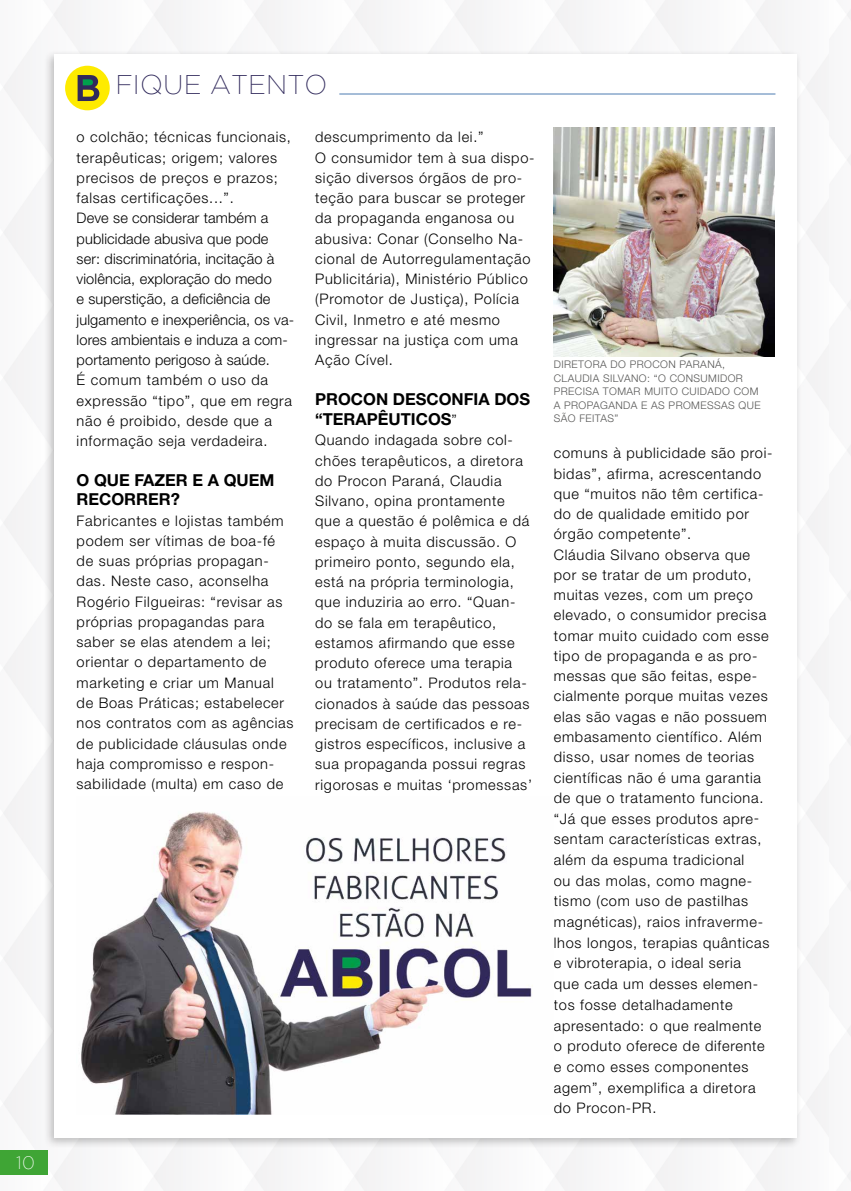
<style>
.page{position:relative;width:851px;height:1191px;background:#fff}
.page>*{position:absolute;margin:0;border:0;box-sizing:border-box;transform-origin:0 0}
.t1{font:200 27px "Gotham";letter-spacing:.01em;color:#30295b}
.t2{font:200 18px "Gotham";color:#fff}
.t3{font:700 16.5px/19.5px "Helvetica Neue LT Std";color:#000}
.t4{font:300 14.55px/20.2px "Helvetica Neue LT Std";letter-spacing:.05em;color:#000}
.t5{font:300 14.55px/20.2px "Helvetica Neue LT Std";letter-spacing:.01em;color:#000}
.t6{font:300 10.5px/13.5px "Helvetica Neue LT Std";letter-spacing:.04em;color:#575756}
.s1{font-weight:300;font-size:14.55px}
</style>
<div class="page">
<img style="left:3px;top:0;width:826px;height:1191px">
<div style="left:0;top:1150px;width:47px;height:25px;background:#3fa535"></div>
<div style="left:43px;top:49px;width:759px;height:1100px;background:#000;opacity:.24"></div>
<div style="left:54px;top:54px;width:742px;height:1084px;background:#fff"></div>
<svg style="left:65px;top:66px;width:45px;height:44px"></svg>
<img style="left:81px;top:812px;width:452px;height:302px">
<img style="left:553px;top:128px;width:221px;height:229px">
<hr style="left:339px;top:94px;width:436px;height:1px;background:#4d7bb1">
<p class="t2" style="left:16px;top:1153px;width:20px">10</p>
<h1 class="t1" style="left:115px;top:70px;width:213px">FIQUE ATENTO</h1>
<p class="t5" style="left:77px;top:127px;width:219px">o colchão; técnicas funcionais, terapêuticas; origem; valores precisos de preços e prazos; falsas certificações...”.<br>Deve se considerar também a publicidade abusiva que pode ser: discriminatória, incitação à violência, exploração do medo<br>e superstição, a deficiência de julgamento e inexperiência, os va&shy;lores ambientais e induza a com&shy;portamento perigoso à saúde.<br>É comum também o uso da expressão “tipo”, que em regra não é proibido, desde que a informação seja verdadeira.</p>
<p class="t3" style="left:77px;top:470px;width:199px">O QUE FAZER E A QUEM<br>RECORRER?</p>
<p class="t4" style="left:77px;top:510px;width:218px">Fabricantes e lojistas também podem ser vítimas de boa-fé de suas próprias propagan&shy;das. Neste caso, aconselha<br>Rogério Filgueiras: “revisar as próprias propagandas para saber se elas atendem a lei; orientar o departamento de marketing e criar um Manual de Boas Práticas; estabelecer nos contratos com as agências de publicidade cláusulas onde haja compromisso e respon&shy;sabilidade (multa) em caso de</p>
<p class="t4" style="left:315px;top:127px;width:221px">descumprimento da lei.”<br>O consumidor tem à sua dispo&shy;sição diversos órgãos de pro&shy;teção para buscar se proteger da propaganda enganosa ou abusiva: Conar (Conselho Na&shy;cional de Autorregulamentação<br>Publicitária), Ministério Público (Promotor de Justiça), Polícia<br>Civil, Inmetro e até mesmo ingressar na justiça com uma<br>Ação Cível.</p>
<p class="t3" style="left:315px;top:388px;width:216px;line-height:20.2px">PROCON DESCONFIA DOS “TERAPÊUTICOS<span class="s1">”</span></p>
<p class="t4" style="left:315px;top:430px;width:218px">Quando indagada sobre col&shy;chões terapêuticos, a diretora do Procon Paraná, Claudia<br>Silvano, opina prontamente que a questão é polêmica e dá espaço à muita discussão. O primeiro ponto, segundo ela, está na própria terminologia, que induziria ao erro. “Quan&shy;do se fala em terapêutico, estamos afirmando que esse produto oferece uma terapia ou tratamento”. Produtos rela&shy;cionados à saúde das pessoas precisam de certificados e re&shy;gistros específicos, inclusive a sua propaganda possui regras rigorosas e muitas ‘promessas’</p>
<p class="t6" style="left:553px;top:358px;width:208px">DIRETORA DO PROCON PARANÁ,<br>CLAUDIA SILVANO: “O CONSUMIDOR<br>PRECISA TOMAR MUITO CUIDADO COM<br>A PROPAGANDA E AS PROMESSAS QUE<br>SÃO FEITAS”</p>
<p class="t4" style="left:553px;top:443px;width:220px">comuns à publicidade são proi&shy;bidas”, afirma, acrescentando que “muitos não têm certifica&shy;do de qualidade emitido por órgão competente”.<br>Cláudia Silvano observa que por se tratar de um produto, muitas vezes, com um preço elevado, o consumidor precisa tomar muito cuidado com esse tipo de propaganda e as pro&shy;messas que são feitas, espe&shy;cialmente porque muitas vezes elas são vagas e não possuem embasamento científico. Além disso, usar nomes de teorias científicas não é uma garantia de que o tratamento funciona. “Já que esses produtos apre&shy;sentam características extras, além da espuma tradicional<br>ou das molas, como magne&shy;tismo (com uso de pastilhas magnéticas), raios infraverme&shy;lhos longos, terapias quânticas e vibroterapia, o ideal seria<br>que cada um desses elemen&shy;tos fosse detalhadamente apresentado: o que realmente o produto oferece de diferente e como esses componentes agem”, exemplifica a diretora do Procon-PR.</p>
</div>
